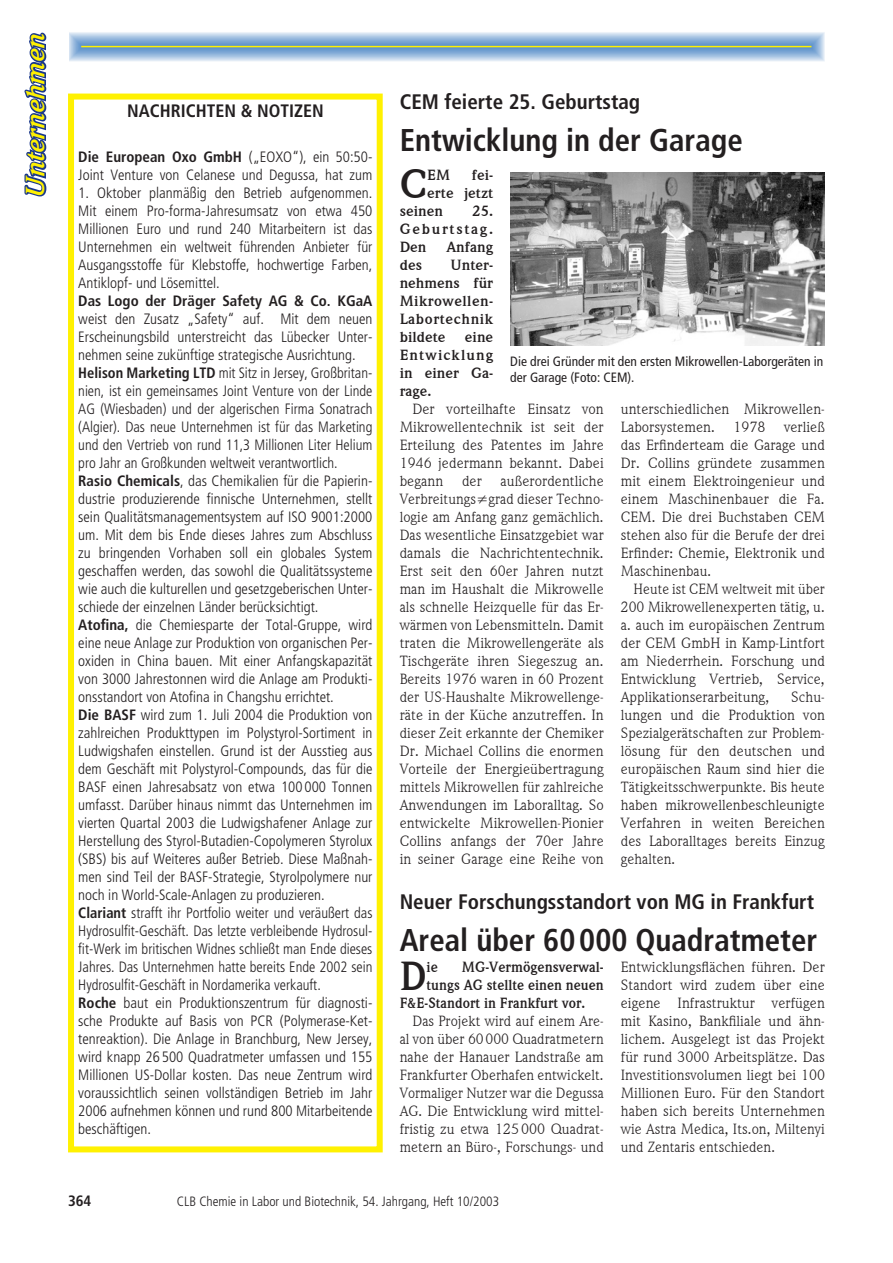
<style>
.page{position:relative;width:893px;height:1263px;background:#fff}
.page>*{position:absolute;margin:0;border:0;box-sizing:border-box;transform-origin:0 0}
.t1{font:700 41.25px "Weidemann IT Cby BT";color:#231f20;scale:.94 1}
.t2{font:700 41.25px "Weidemann IT Cby BT";color:#231f20}
.t3{font:700 condensed 31.5px "Frutiger";color:#231f20}
.t4{font:italic 700 27px "Weidemann IT Cby BT";letter-spacing:-.005em;color:#fff101}
.t5{font:700 condensed 21px "Frutiger";color:#231f20}
.t6{font:700 condensed 18px "Frutiger";color:#231f20}
.t7{font:300 condensed 15px/18px "Frutiger";color:#231f20}
.t8{font:15px/18px "Weidemann IT Cby BT";color:#231f20;text-align:justify}
.t9{font:700 15px/18px "Weidemann IT Cby BT";color:#231f20;text-align:justify}
.t10{font:700 15px "Weidemann IT Cby BT";color:#231f20;scale:.94 1}
.t11{font:700 condensed 15px "Frutiger";color:#231f20}
.t12{font:700 15px "Weidemann IT Cby BT";color:#231f20;scale:.96 1}
.t13{font:condensed 13.5px/16.2px "Frutiger";color:#231f20}
.t14{font:300 condensed 13.5px "Frutiger";color:#231f20}
.s1{font-weight:700}
</style>
<div class="page">
<svg style="left:69px;top:32px;width:756px;height:29px;background:#9abbda"></svg>
<hr style="left:81px;top:46px;width:730px;height:1px;background:#fff101">
<svg style="left:24px;top:32px;width:23px;height:165px"></svg>
<div style="left:68px;top:94px;width:315px;height:1058px;border:6px solid #fff101"></div>
<img style="left:510px;top:172px;width:315px;height:174px">
<h3 class="t4" style="left:18px;top:197px;width:166px;rotate:-90deg">Unternehmen</h3>
<p class="t6" style="left:127px;top:100px;width:198px">NACHRICHTEN &amp; NOTIZEN</p>
<p class="t7" style="left:78px;top:148px;width:296px"><span class="s1">Die European Oxo GmbH</span> („EOXO“), ein 50:50-<br>Joint Venture von Celanese und Degussa, hat zum</p>
<p class="t7" style="left:78px;top:184px;width:296px;text-align:justify">1. Oktober planmäßig den Betrieb aufgenommen.<br>Mit einem Pro-forma-Jahresumsatz von etwa 450<br>Millionen Euro und rund 240 Mitarbeitern ist das Unternehmen ein weltweit führenden Anbieter für Ausgangsstoffe für Klebstoffe, hochwertige Farben, Antiklopf- und Lösemittel.</p>
<p class="t11" style="left:78px;top:292px;width:296px">Das Logo der Dräger Safety AG &amp; Co. KGaA</p>
<p class="t7" style="left:78px;top:310px;width:296px">weist den Zusatz „Safety“ auf. Mit dem neuen Erscheinungsbild unterstreicht das Lübecker Unter&shy;nehmen seine zukünftige strategische Ausrichtung.<br><span class="s1">Helison Marketing LTD</span> mit Sitz in Jersey, Großbritan&shy;nien, ist ein gemeinsames Joint Venture von der Linde AG (Wiesbaden) und der algerischen Firma Sonatrach (Algier). Das neue Unternehmen ist für das Marketing und den Vertrieb von rund 11,3 Millionen Liter Helium pro Jahr an Großkunden weltweit verantwortlich.<br><span class="s1">Rasio Chemicals</span>, das Chemikalien für die Papierin&shy;dustrie produzierende finnische Unternehmen, stellt sein Qualitätsmanagementsystem auf ISO 9001:2000 um. Mit dem bis Ende dieses Jahres zum Abschluss zu bringenden Vorhaben soll ein globales System geschaffen werden, das sowohl die Qualitätssysteme wie auch die kulturellen und gesetzgeberischen Unter&shy;schiede der einzelnen Länder berücksichtigt.<br><span class="s1">Atofina,</span> die Chemiesparte der Total-Gruppe, wird eine neue Anlage zur Produktion von organischen Per&shy;oxiden in China bauen. Mit einer Anfangskapazität von 3000 Jahrestonnen wird die Anlage am Produkti&shy;onsstandort von Atofina in Changshu errichtet.<br><span class="s1">Die BASF</span> wird zum 1. Juli 2004 die Produktion von zahlreichen Produkttypen im Polystyrol-Sortiment in Ludwigshafen einstellen. Grund ist der Ausstieg aus dem Geschäft mit Polystyrol-Compounds, das für die BASF einen Jahresabsatz von etwa 100 000 Tonnen umfasst. Darüber hinaus nimmt das Unternehmen im vierten Quartal 2003 die Ludwigshafener Anlage zur Herstellung des Styrol-Butadien-Copolymeren Styrolux (SBS) bis auf Weiteres außer Betrieb. Diese Maßnah&shy;men sind Teil der BASF-Strategie, Styrolpolymere nur noch in World-Scale-Anlagen zu produzieren.<br><span class="s1">Clariant</span> strafft ihr Portfolio weiter und veräußert das Hydrosulfit-Geschäft. Das letzte verbleibende Hydrosul&shy;fit-Werk im britischen Widnes schließt man Ende dieses Jahres. Das Unternehmen hatte bereits Ende 2002 sein Hydrosulfit-Geschäft in Nordamerika verkauft.<br><span class="s1">Roche</span> baut ein Produktionszentrum für diagnosti&shy;sche Produkte auf Basis von PCR (Polymerase-Ket&shy;tenreaktion). Die Anlage in Branchburg, New Jersey, wird knapp 26 500 Quadratmeter umfassen und 155<br>Millionen US-Dollar kosten. Das neue Zentrum wird voraussichtlich seinen vollständigen Betrieb im Jahr 2006 aufnehmen können und rund 800 Mitarbeitende beschäftigen.</p>
<h3 class="t5" style="left:400px;top:90px;width:242px">CEM feierte 25. Geburtstag</h3>
<h2 class="t3" style="left:400px;top:122px;width:345px">Entwicklung in der Garage</h2>
<h1 class="t2" style="left:400px;top:158px;width:29px">C</h1>
<p class="t9" style="left:427px;top:166px;width:24px">EM</p>
<p class="t9" style="left:472px;top:166px;width:23px">fei-</p>
<p class="t9" style="left:427px;top:184px;width:67px">erte jetzt</p>
<p class="t9" style="left:400px;top:202px;width:45px">seinen</p>
<p class="t9" style="left:400px;top:202px;width:95px;text-indent:73px">25.<br>Geburtstag.<br>Den</p>
<p class="t9" style="left:446px;top:238px;width:48px">Anfang</p>
<p class="t9" style="left:400px;top:256px;width:95px;text-indent:51px">Unter&shy;nehmens für Mikrowellen-Labortechnik bildete</p>
<p class="t9" style="left:400px;top:256px;width:24px">des</p>
<p class="t9" style="left:400px;top:328px;width:95px;text-indent:65px">eine Entwicklung in einer Ga&shy;rage.</p>
<p class="t8" style="left:400px;top:400px;width:206px;text-indent:13px">Der vorteilhafte Einsatz von Mikrowellentechnik ist seit der Erteilung des Patentes im Jahre 1946 jedermann bekannt. Dabei begann der außerordentliche Verbreitungs≠grad dieser Techno&shy;logie am Anfang ganz gemächlich.<br>Das wesentliche Einsatzgebiet war damals die Nachrichtentechnik.<br>Erst seit den 60er Jahren nutzt man im Haushalt die Mikrowelle als schnelle Heizquelle für das Er&shy;wärmen von Lebensmitteln. Damit traten die Mikrowellengeräte als Tischgeräte ihren Siegeszug an.<br>Bereits 1976 waren in 60 Prozent der US-Haushalte Mikrowellenge&shy;räte in der Küche anzutreffen. In dieser Zeit erkannte der Chemiker Dr. Michael Collins die enormen Vorteile der Energieübertragung mittels Mikrowellen für zahlreiche Anwendungen im Laboralltag. So entwickelte Mikrowellen-Pionier Collins anfangs der 70er Jahre in seiner Garage eine Reihe von</p>
<p class="t8" style="left:621px;top:400px;width:206px">unterschiedlichen Mikrowellen-Laborsystemen. 1978 verließ das Erfinderteam die Garage und Dr. Collins gründete zusammen mit einem Elektroingenieur und einem Maschinenbauer die Fa.<br>CEM. Die drei Buchstaben CEM stehen also für die Berufe der drei Erfinder: Chemie, Elektronik und Maschinenbau.</p>
<p class="t13" style="left:510px;top:353px;width:315px">Die drei Gründer mit den ersten Mikrowellen-Laborgeräten in der Garage (Foto: CEM).</p>
<p class="t8" style="left:621px;top:580px;width:206px;text-indent:13px">Heute ist CEM weltweit mit über 200 Mikrowellenexperten tätig, u. a. auch im europäischen Zentrum der CEM GmbH in Kamp-Lintfort am Niederrhein. Forschung und Entwicklung Vertrieb, Service, Applikationserarbeitung,</p>
<p class="t8" style="left:621px;top:688px;width:206px;text-indent:170px">Schu&shy;lungen und die Produktion von Spezialgerätschaften zur Problem&shy;lösung für den deutschen und europäischen Raum sind hier die Tätigkeitsschwerpunkte. Bis heute haben mikrowellenbeschleunigte Verfahren in weiten Bereichen des Laboralltages bereits Einzug gehalten.</p>
<h3 class="t5" style="left:400px;top:889px;width:416px">Neuer Forschungsstandort von MG in Frankfurt</h3>
<h2 class="t3" style="left:400px;top:921px;width:419px">Areal über 60 000 Quadratmeter</h2>
<p class="t8" style="left:621px;top:958px;width:206px">Entwicklungsflächen führen. Der Standort wird zudem über eine eigene Infrastruktur verfügen mit Kasino, Bankfiliale und ähn&shy;lichem. Ausgelegt ist das Projekt für rund 3000 Arbeitsplätze. Das Investitionsvolumen liegt bei 100<br>Millionen Euro. Für den Standort haben sich bereits Unternehmen wie Astra Medica, Its.on, Miltenyi und Zentaris entschieden.</p>
<h1 class="t1" style="left:400px;top:950px;width:30px">D</h1>
<p class="t12" style="left:427px;top:958px;width:13px">ie</p>
<p class="t12" style="left:462px;top:958px;width:149px">MG-Vermögensverwal-</p>
<p class="t10" style="left:427px;top:976px;width:190px">tungs AG stellte einen neuen</p>
<p class="t10" style="left:400px;top:994px;width:199px">F&amp;E-Standort in Frankfurt vor.</p>
<p class="t8" style="left:400px;top:1012px;width:206px;text-indent:13px">Das Projekt wird auf einem Are&shy;al von über 60 000 Quadratmetern nahe der Hanauer Landstraße am Frankfurter Oberhafen entwickelt.<br>Vormaliger Nutzer war die Degussa AG. Die Entwicklung wird mittel&shy;fristig zu etwa 125 000 Quadrat&shy;metern an Büro-, Forschungs- und</p>
<p class="t11" style="left:68px;top:1192px;width:25px">364</p>
<p class="t14" style="left:177px;top:1194px;width:324px">CLB Chemie in Labor und Biotechnik, 54. Jahrgang, Heft 10/2003</p>
</div>
